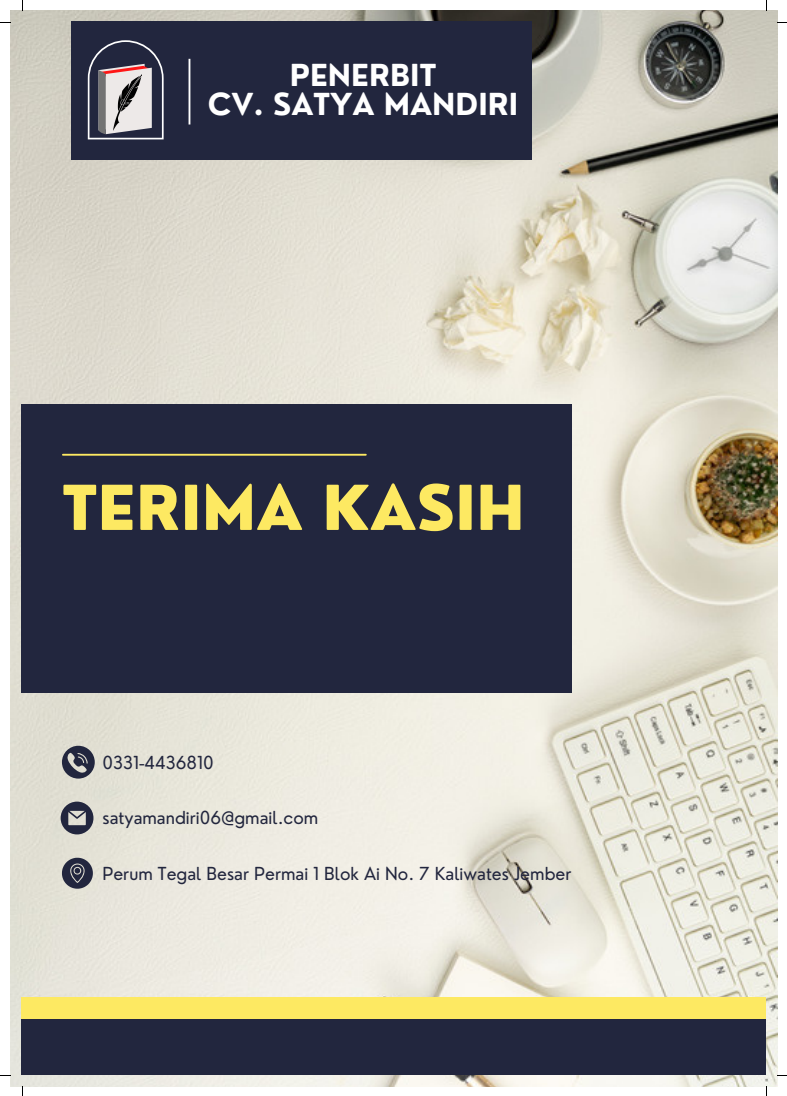
<style>
.page{position:relative;width:787px;height:1096px;background:#fff}
.page>*{position:absolute;margin:0;border:0;box-sizing:border-box;transform-origin:0 0}
.t1{font:800 60.25px "Nourd";color:#fde962}
.t2{font:700 29.5px "Nourd";color:#fff}
.t3{font:17.5px "Nourd";color:#22263e}
</style>
<div class="page">
<img style="left:10px;top:10px;width:767px;height:1076px">
<div style="left:22px;top:1018px;width:744px;height:56px;background:#22263e"></div>
<div style="left:22px;top:996px;width:744px;height:22px;background:#fde962"></div>
<svg style="left:62px;top:857px;width:31px;height:31px"></svg>
<svg style="left:61px;top:801px;width:32px;height:33px"></svg>
<svg style="left:62px;top:745px;width:33px;height:33px"></svg>
<div style="left:71px;top:22px;width:460px;height:138px;background:#22263e"></div>
<hr style="left:189px;top:59px;width:1px;height:65px;background:#fff">
<div style="left:22px;top:404px;width:550px;height:288px;background:#22263e"></div>
<hr style="left:63px;top:454px;width:303px;height:1px;background:#fde962">
<svg style="left:88px;top:40px;width:76px;height:99px"></svg>
<img style="left:113px;top:75px;width:29px;height:56px">
<p class="t2" style="left:290px;top:56px;width:148px">PENERBIT</p>
<p class="t2" style="left:208px;top:86px;width:312px">CV. SATYA MANDIRI</p>
<p class="t1" style="left:62px;top:469px;width:464px">TERIMA KASIH</p>
<p class="t3" style="left:103px;top:751px;width:113px">0331-4436810</p>
<p class="t3" style="left:103px;top:806px;width:217px">satyamandiri06@gmail.com</p>
<p class="t3" style="left:103px;top:862px;width:471px">Perum Tegal Besar Permai 1 Blok Ai No. 7 Kaliwates Jember</p>
</div>
